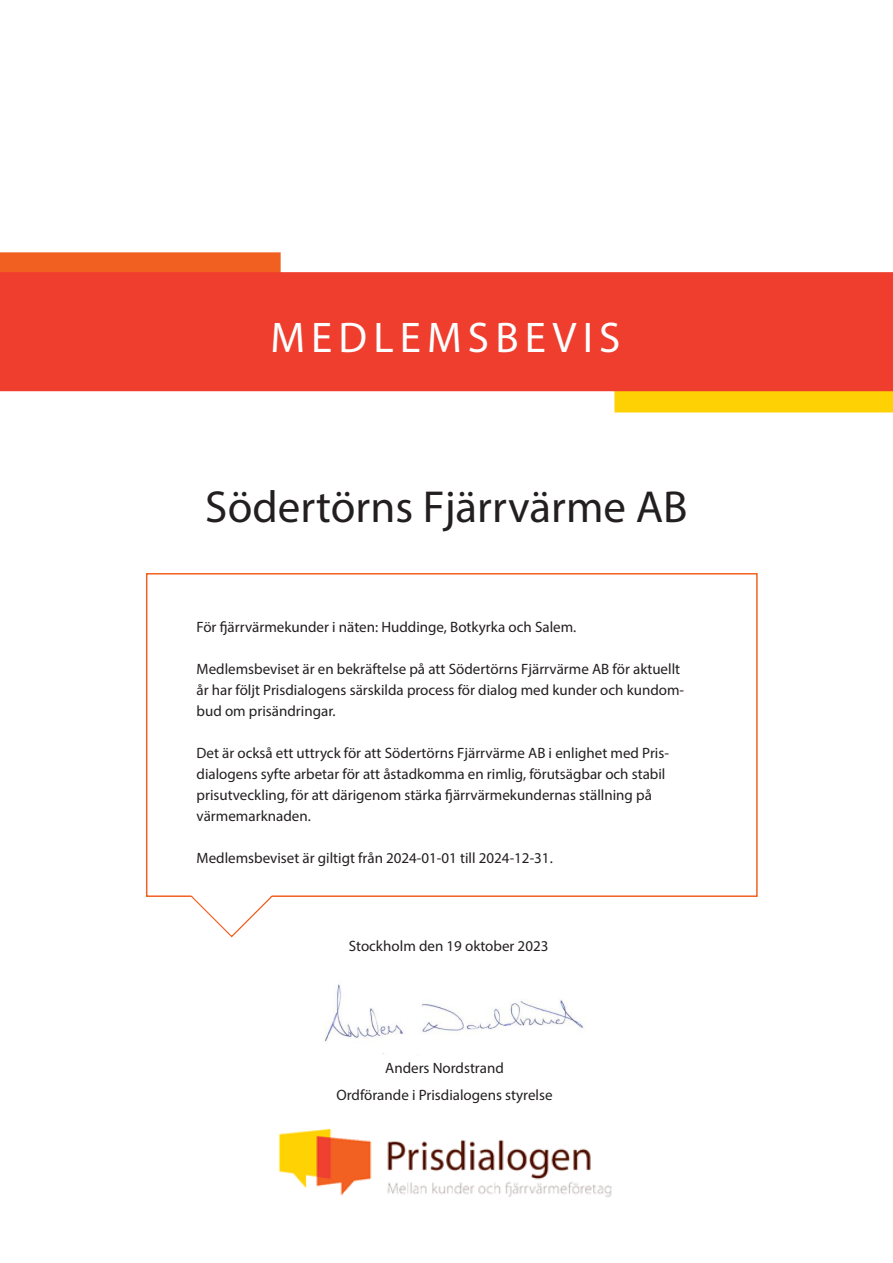
<style>
.page{position:relative;width:893px;height:1263px;background:#fff}
.page>*{position:absolute;margin:0;border:0;box-sizing:border-box;transform-origin:0 0}
.t1{font:45px "Myriad Pro";color:#231f20}
.t2{font:43.05px "Myriad Pro";letter-spacing:.145em;color:#fff}
.t3{font:15px/21px "Myriad Pro";color:#231f20}
</style>
<div class="page">
<div style="left:0;top:252px;width:281px;height:20px;background:#f26021"></div>
<div style="left:614px;top:391px;width:279px;height:21px;background:#fed105"></div>
<div style="left:1px;top:273px;width:891px;height:117px;background:#ef3e2e"></div>
<div style="left:0;top:272px;width:893px;height:119px;border:2px solid #ef3e2e"></div>
<div style="left:146px;top:573px;width:612px;height:324px;border:2px solid #f26021"></div>
<svg style="left:189px;top:894px;width:84px;height:44px"></svg>
<img style="left:278px;top:1128px;width:334px;height:69px">
<img style="left:324px;top:984px;width:262px;height:60px">
<p class="t2" style="left:270px;top:311px;width:351px">MEDLEMSBEVIS</p>
<p class="t1" style="left:205px;top:479px;width:484px">Södertörns Fjärrvärme AB</p>
<p class="t3" style="left:197px;top:616px;width:381px">För fjärrvärmekunder i näten: Huddinge, Botkyrka och Salem.</p>
<p class="t3" style="left:197px;top:658px;width:489px">Medlemsbeviset är en bekräftelse på att Södertörns Fjärrvärme AB för aktuellt år har följt Prisdialogens särskilda process för dialog med kunder och kundom&shy;bud om prisändringar.</p>
<p class="t3" style="left:197px;top:742px;width:474px">Det är också ett uttryck för att Södertörns Fjärrvärme AB i enlighet med Pris&shy;dialogens syfte arbetar för att åstadkomma en rimlig, förutsägbar och stabil prisutveckling, för att därigenom stärka fjärrvärmekundernas ställning på värmemarknaden.</p>
<p class="t3" style="left:197px;top:847px;width:358px">Medlemsbeviset är giltigt från 2024-01-01 till 2024-12-31.</p>
<p class="t3" style="left:349px;top:935px;width:201px">Stockholm den 19 oktober 2023</p>
<p class="t3" style="left:385px;top:1057px;width:120px">Anders Nordstrand</p>
<p class="t3" style="left:336px;top:1084px;width:218px">Ordförande i Prisdialogens styrelse</p>
</div>
